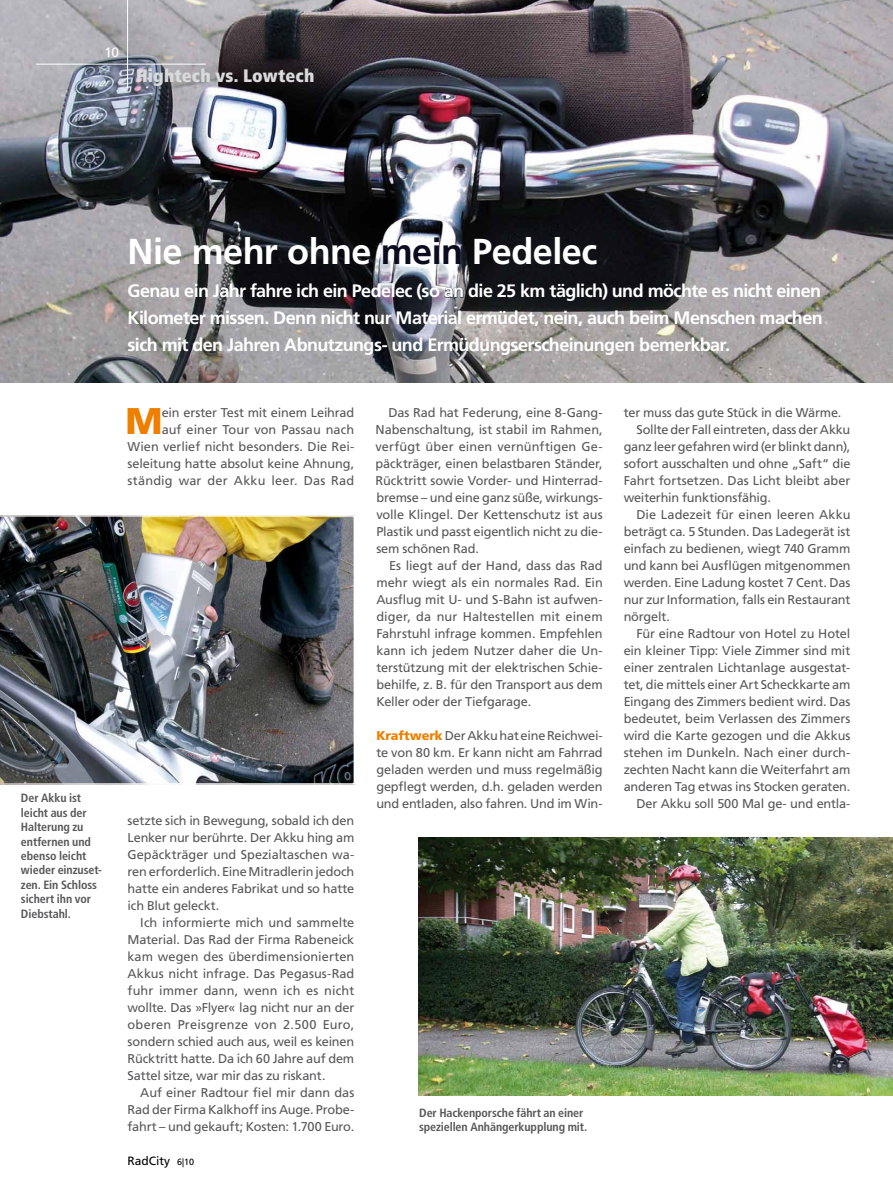
<style>
.page{position:relative;width:893px;height:1191px;background:#fff}
.page>*{position:absolute;margin:0;border:0;box-sizing:border-box;transform-origin:0 0}
.t1{font:900 37.05px "Frutiger LT";color:#ee7f00}
.t2{font:700 36px "Frutiger LT";letter-spacing:-.015em;color:#fff}
.t3{font:700 18px/27px "Frutiger LT";letter-spacing:-.03em;color:#fff;text-align:justify}
.t4{font:900 condensed 18px "Frutiger LT";color:#d9dadb}
.t5{font:13.5px "Frutiger LT";color:#fff}
.t6{font:12.75px/17px "Frutiger LT";letter-spacing:-.01em;color:#58585a;text-align:justify}
.t7{font:700 condensed 12px/14.4px "Frutiger LT";letter-spacing:-.01em;color:#58585a}
.t8{font:12px "Frutiger LT";color:#000}
.s1{color:#0b0d1f}
.s2{font-size:9px}
.s3{font-weight:900;color:#ee7f00}
</style>
<div class="page">
<img style="left:419px;top:837px;width:474px;height:258px">
<img style="left:0;top:515px;width:355px;height:269px">
<img style="left:0;top:0;width:893px;height:383px">
<svg style="left:444px;top:287px;width:20px;height:11px"></svg>
<hr style="left:36px;top:64px;width:170px;height:1px;background:#fff">
<hr style="left:127px;top:0;width:1px;height:88px;background:#fff">
<p class="t5" style="left:104px;top:44px;width:16px">10</p>
<h3 class="t4" style="left:136px;top:65px;width:180px">Hightech vs. Lowtech</h3>
<p class="t7" style="left:21px;top:791px;width:82px">Der Akku ist leicht aus der<br>Halterung zu entfernen und ebenso leicht wieder einzuset&shy;zen. Ein Schloss sichert ihn vor<br>Diebstahl.</p>
<h2 class="t2" style="left:128px;top:230px;width:471px">Nie mehr ohne <span class="s1">mein</span> Pedelec</h2>
<p class="t3" style="left:128px;top:278px;width:697px">Genau ein Jahr fahre ich ein Pedelec (so an die 25 km täglich) und möchte es nicht einen Kilometer missen. Denn nicht nur Material ermüdet, nein, auch beim Menschen machen sich mit den Jahren Abnutzungs- und Ermüdungserscheinungen bemerkbar.</p>
<p class="t6" style="left:128px;top:404px;width:228px;text-align:right">ein erster Test mit einem Leihrad<br>auf einer Tour von Passau nach Wien verlief nicht besonders. Die Rei&shy;seleitung hatte absolut keine Ahnung, ständig war der Akku leer. Das Rad</p>
<h1 class="t1" style="left:125px;top:398px;width:39px">M</h1>
<p class="t6" style="left:128px;top:812px;width:228px">setzte sich in Bewegung, sobald ich den Lenker nur berührte. Der Akku hing am Gepäckträger und Spezialtaschen wa&shy;ren erforderlich. Eine Mitradlerin jedoch hatte ein anderes Fabrikat und so hatte ich Blut geleckt.</p>
<p class="t6" style="left:128px;top:914px;width:228px;text-indent:13px">Ich informierte mich und sammelte Material. Das Rad der Firma Rabeneick kam wegen des überdimensionierten Akkus nicht infrage. Das Pegasus-Rad fuhr immer dann, wenn ich es nicht wollte. Das »Flyer« lag nicht nur an der oberen Preisgrenze von 2.500 Euro, sondern schied auch aus, weil es keinen Rücktritt hatte. Da ich 60 Jahre auf dem Sattel sitze, war mir das zu riskant.</p>
<p class="t6" style="left:128px;top:1084px;width:228px;text-indent:13px">Auf einer Radtour fiel mir dann das Rad der Firma Kalkhoff ins Auge. Probe&shy;fahrt – und gekauft; Kosten: 1.700 Euro.</p>
<p class="t8" style="left:128px;top:1154px;width:68px">RadCity <span class="s2">6|10</span></p>
<p class="t6" style="left:376px;top:404px;width:229px;text-indent:13px">Das Rad hat Federung, eine 8-Gang-Nabenschaltung, ist stabil im Rahmen, verfügt über einen vernünftigen Ge&shy;päckträger, einen belastbaren Ständer, Rücktritt sowie Vorder- und Hinterrad&shy;bremse – und eine ganz süße, wirkungs&shy;volle Klingel. Der Kettenschutz ist aus Plastik und passt eigentlich nicht zu die&shy;sem schönen Rad.</p>
<p class="t6" style="left:376px;top:557px;width:228px;text-indent:13px">Es liegt auf der Hand, dass das Rad mehr wiegt als ein normales Rad. Ein Ausflug mit U- und S-Bahn ist aufwen&shy;diger, da nur Haltestellen mit einem Fahrstuhl infrage kommen. Empfehlen kann ich jedem Nutzer daher die Un&shy;terstützung mit der elektrischen Schie&shy;behilfe, z. B. für den Transport aus dem Keller oder der Tiefgarage.</p>
<p class="t6" style="left:376px;top:727px;width:228px"><span class="s3">Kraftwerk</span> Der Akku hat eine Reichwei&shy;te von 80 km. Er kann nicht am Fahrrad geladen werden und muss regelmäßig gepflegt werden, d.h. geladen werden und entladen, also fahren. Und im Win-</p>
<p class="t6" style="left:624px;top:404px;width:219px">ter muss das gute Stück in die Wärme.</p>
<p class="t6" style="left:636px;top:421px;width:215px">Sollte der Fall eintreten, dass der Akku</p>
<p class="t6" style="left:624px;top:438px;width:228px">ganz leer gefahren wird (er blinkt dann),</p>
<p class="t6" style="left:624px;top:455px;width:228px">sofort ausschalten und ohne „Saft“ die</p>
<p class="t6" style="left:624px;top:472px;width:228px">Fahrt fortsetzen. Das Licht bleibt aber</p>
<p class="t6" style="left:624px;top:489px;width:149px">weiterhin funktionsfähig.</p>
<p class="t6" style="left:636px;top:506px;width:215px">Die Ladezeit für einen leeren Akku</p>
<p class="t6" style="left:624px;top:523px;width:228px">beträgt ca. 5 Stunden. Das Ladegerät ist</p>
<p class="t6" style="left:624px;top:540px;width:228px">einfach zu bedienen, wiegt 740 Gramm</p>
<p class="t6" style="left:624px;top:557px;width:228px">und kann bei Ausflügen mitgenommen</p>
<p class="t6" style="left:624px;top:574px;width:228px">werden. Eine Ladung kostet 7 Cent. Das</p>
<p class="t6" style="left:624px;top:591px;width:228px">nur zur Information, falls ein Restaurant</p>
<p class="t6" style="left:624px;top:608px;width:48px">nörgelt.</p>
<p class="t6" style="left:636px;top:625px;width:215px">Für eine Radtour von Hotel zu Hotel</p>
<p class="t6" style="left:624px;top:642px;width:228px">ein kleiner Tipp: Viele Zimmer sind mit</p>
<p class="t6" style="left:624px;top:659px;width:228px">einer zentralen Lichtanlage ausgestat-</p>
<p class="t6" style="left:624px;top:676px;width:228px">tet, die mittels einer Art Scheckkarte am</p>
<p class="t6" style="left:624px;top:693px;width:228px">Eingang des Zimmers bedient wird. Das</p>
<p class="t6" style="left:624px;top:710px;width:228px">bedeutet, beim Verlassen des Zimmers</p>
<p class="t6" style="left:624px;top:727px;width:228px">wird die Karte gezogen und die Akkus</p>
<p class="t6" style="left:624px;top:744px;width:228px">stehen im Dunkeln. Nach einer durch-</p>
<p class="t6" style="left:624px;top:761px;width:228px">zechten Nacht kann die Weiterfahrt am</p>
<p class="t6" style="left:624px;top:778px;width:228px">anderen Tag etwas ins Stocken geraten.</p>
<p class="t6" style="left:636px;top:795px;width:216px">Der Akku soll 500 Mal ge- und entla-</p>
<p class="t7" style="left:419px;top:1105px;width:170px">Der Hackenporsche fährt an einer speziellen Anhängerkupplung mit.</p>
</div>
